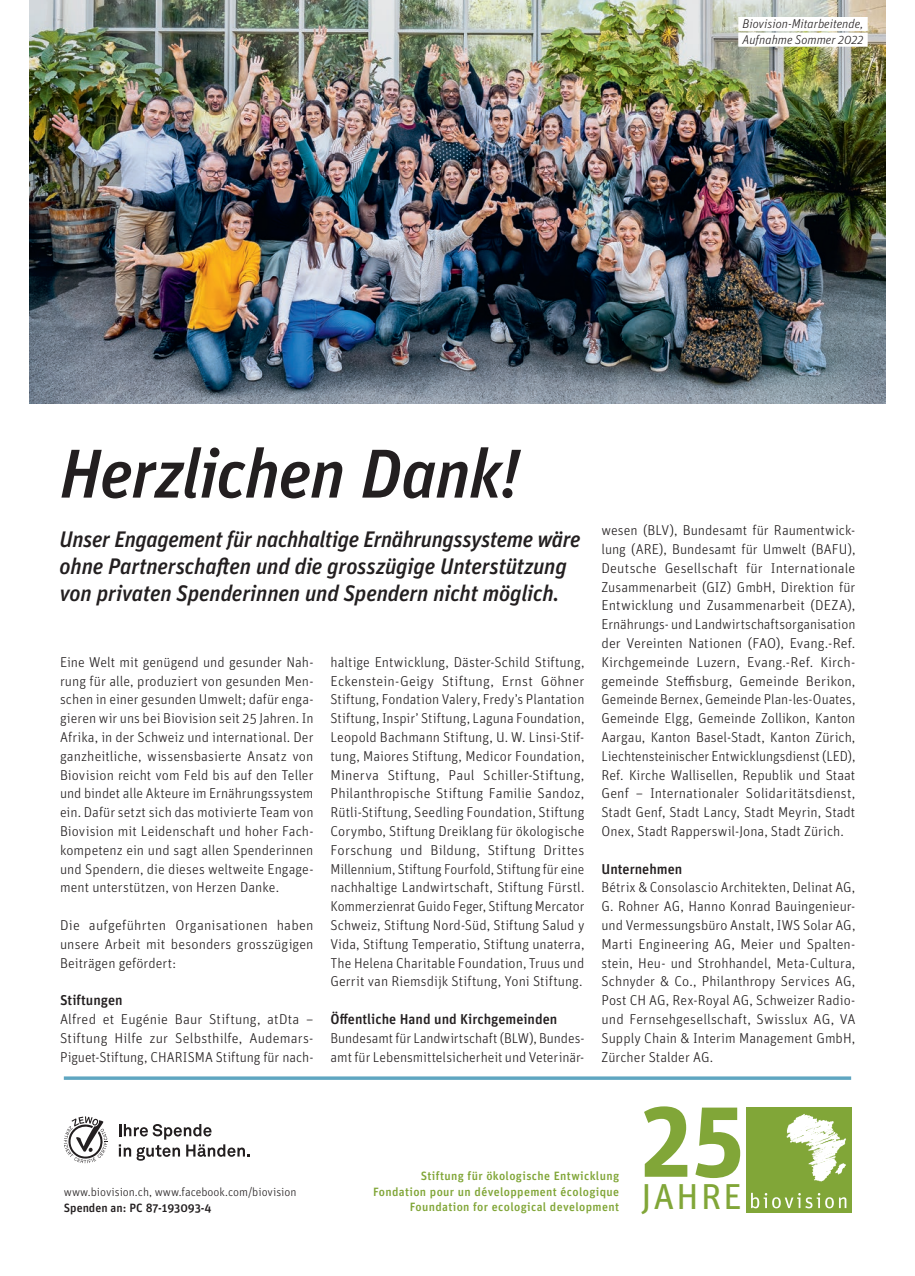
<style>
.page{position:relative;width:915px;height:1276px;background:#fff}
.page>*{position:absolute;margin:0;border:0;box-sizing:border-box;transform-origin:0 0}
.t1{font:italic 500 69px "Unit OT";letter-spacing:-.015em;color:#231f20}
.t2{font:36.15px "Unit OT";letter-spacing:.05em;color:#81a638}
.t3{font:italic 500 22.5px/27px "Unit OT";letter-spacing:-.01em;color:#231f20}
.t4{font:300 14.25px/18.8px "Unit OT";letter-spacing:.005em;color:#231f20;text-align:justify}
.t5{font:500 14.25px "Unit OT";color:#231f20}
.t6{font:italic 300 12.75px/15.8px "Unit OT";color:#231f20}
.t7{font:500 12px/15.8px "Unit OT";letter-spacing:.03em;color:#81a638;text-align:right}
.t8{font:300 12px "Unit OT";color:#231f20}
.t9{font:500 12px "Unit OT";color:#231f20}
</style>
<div class="page">
<svg style="left:64px;top:1116px;width:43px;height:47px"></svg>
<svg style="left:119px;top:1124px;width:131px;height:36px"></svg>
<svg style="left:64px;top:1076px;width:786px;height:4px;background:#74b2c9"></svg>
<img style="left:30px;top:0;width:854px;height:403px">
<div style="left:745px;top:1107px;width:106px;height:105px;background:#81a638"></div>
<svg style="left:751px;top:1192px;width:95px;height:16px"></svg>
<img style="left:786px;top:1111px;width:66px;height:78px">
<svg style="left:644px;top:1106px;width:43px;height:70px"></svg>
<svg style="left:695px;top:1107px;width:45px;height:71px"></svg>
<div style="left:738px;top:17px;width:129px;height:14px;background:#fff"></div>
<div style="left:738px;top:33px;width:129px;height:14px;background:#fff"></div>
<p class="t6" style="left:742px;top:16px;width:122px">Biovision-Mitarbeitende,<br>Aufnahme Sommer 2022</p>
<h1 class="t1" style="left:60px;top:430px;width:462px">Herzlichen Dank!</h1>
<h3 class="t3" style="left:60px;top:525px;width:522px">Unser Engagement für nachhaltige Ernährungssysteme wäre ohne Partnerschaften und die grosszügige Unterstützung von privaten Spenderinnen und Spendern nicht möglich.</h3>
<p class="t4" style="left:60px;top:652px;width:255px">Eine Welt mit genügend und gesunder Nah&shy;rung für alle, produziert von gesunden Men&shy;schen in einer gesunden Umwelt; dafür enga&shy;gieren wir uns bei Biovision seit 25 Jahren. In Afrika, in der Schweiz und international. Der ganzheitliche, wissensbasierte Ansatz von Biovision reicht vom Feld bis auf den Teller und bindet alle Akteure im Ernährungssystem ein. Dafür setzt sich das motivierte Team von Biovision mit Leidenschaft und hoher Fach&shy;kompetenz ein und sagt allen Spenderinnen und Spendern, die dieses weltweite Engage&shy;ment unterstützen, von Herzen Danke.</p>
<p class="t4" style="left:60px;top:916px;width:255px">Die aufgeführten Organisationen haben unsere Arbeit mit besonders grosszügigen Beiträgen gefördert:</p>
<p class="t5" style="left:60px;top:991px;width:64px">Stiftungen</p>
<p class="t4" style="left:60px;top:1010px;width:255px">Alfred et Eugénie Baur Stiftung, atDta – Stiftung Hilfe zur Selbsthilfe, Audemars-Piguet-Stiftung, CHARISMA Stiftung für nach-</p>
<p class="t4" style="left:330px;top:652px;width:255px">haltige Entwicklung, Däster-Schild Stiftung, Eckenstein-Geigy Stiftung, Ernst Göhner Stiftung, Fondation Valery, Fredy’s Plantation Stiftung, Inspir’ Stiftung, Laguna Foundation, Leopold Bachmann Stiftung, U. W. Linsi-Stif&shy;tung, Maiores Stiftung, Medicor Foundation, Minerva Stiftung, Paul Schiller-Stiftung, Philanthropische Stiftung Familie Sandoz, Rütli-Stiftung, Seedling Foundation, Stiftung Corymbo, Stiftung Dreiklang für ökologische Forschung und Bildung, Stiftung Drittes Millennium, Stiftung Fourfold, Stiftung für eine nachhaltige Landwirtschaft, Stiftung Fürstl.<br>Kommerzienrat Guido Feger, Stiftung Mercator Schweiz, Stiftung Nord-Süd, Stiftung Salud y Vida, Stiftung Temperatio, Stiftung unaterra, The Helena Charitable Foundation, Truus und Gerrit van Riemsdijk Stiftung, Yoni Stiftung.</p>
<p class="t5" style="left:330px;top:1010px;width:228px">Öffentliche Hand und Kirchgemeinden</p>
<p class="t4" style="left:330px;top:1028px;width:255px">Bundesamt für Landwirtschaft (BLW), Bundes&shy;amt für Lebensmittelsicherheit und Veterinär-</p>
<p class="t4" style="left:601px;top:521px;width:255px">wesen (BLV), Bundesamt für Raumentwick&shy;lung (ARE), Bundesamt für Umwelt (BAFU), Deutsche Gesellschaft für Internationale Zusammenarbeit (GIZ) GmbH, Direktion für Entwicklung und Zusammenarbeit (DEZA), Ernährungs- und Landwirtschaftsorganisation der Vereinten Nationen (FAO), Evang.-Ref.<br>Kirchgemeinde Luzern, Evang.-Ref. Kirch&shy;gemeinde Steffisburg, Gemeinde Berikon, Gemeinde Bernex, Gemeinde Plan-les-Ouates, Gemeinde Elgg, Gemeinde Zollikon, Kanton Aargau, Kanton Basel-Stadt, Kanton Zürich, Liechtensteinischer Entwicklungsdienst (LED), Ref. Kirche Wallisellen, Republik und Staat Genf – Internationaler Solidaritätsdienst, Stadt Genf, Stadt Lancy, Stadt Meyrin, Stadt Onex, Stadt Rapperswil-Jona, Stadt Zürich.</p>
<p class="t5" style="left:601px;top:860px;width:82px">Unternehmen</p>
<p class="t4" style="left:601px;top:878px;width:255px">Bétrix &amp; Consolascio Architekten, Delinat AG, G. Rohner AG, Hanno Konrad Bauingenieur&shy;und Vermessungsbüro Anstalt, IWS Solar AG, Marti Engineering AG, Meier und Spalten&shy;stein, Heu- und Strohhandel, Meta-Cultura, Schnyder &amp; Co., Philanthropy Services AG, Post CH AG, Rex-Royal AG, Schweizer Radio&shy;und Fernsehgesellschaft, Swisslux AG, VA Supply Chain &amp; Interim Management GmbH, Zürcher Stalder AG.</p>
<p class="t8" style="left:64px;top:1184px;width:234px">www.biovision.ch, www.facebook.com/biovision</p>
<p class="t9" style="left:64px;top:1200px;width:149px">Spenden an: PC 87-193093-4</p>
<p class="t7" style="left:373px;top:1167px;width:247px">Stiftung für ökologische Entwicklung<br>Fondation pour un développement écologique<br>Foundation for ecological development</p>
<h2 class="t2" style="left:641px;top:1175px;width:102px">JAHRE</h2>
</div>
